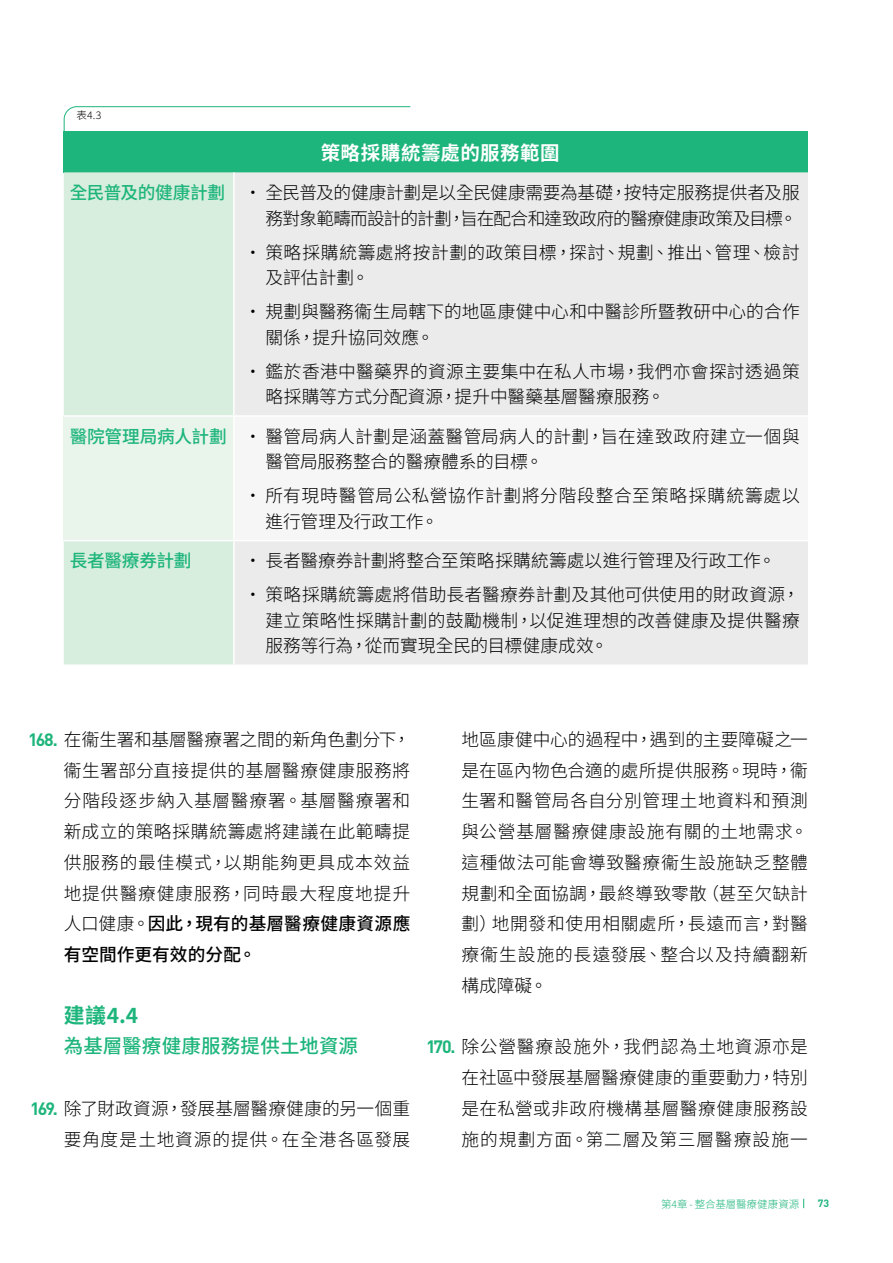
<style>
.page{position:relative;width:893px;height:1263px;background:#fff}
.page>*{position:absolute;margin:0;border:0;box-sizing:border-box;transform-origin:0 0}
.t1{font:700 21px "Noto Sans HK";color:#1db57c}
.t2{font:500 19.5px "Noto Sans HK";letter-spacing:.01em;color:#1db57c}
.t3{font:700 19.5px "Noto Sans HK";letter-spacing:.02em;color:#fff}
.t4{font:300 17.7px/30.8px "Noto Sans HK";letter-spacing:.02em;color:#000}
.t5{font:300 17.7px/25.5px "Noto Sans HK";letter-spacing:-.03em;color:#000;text-align:right}
.t6{font:300 17.7px "Noto Sans HK";color:#000}
.t7{font:300 17.7px "Noto Sans HK";letter-spacing:-.005em;color:#000}
.t8{font:300 17.7px "Noto Sans HK";letter-spacing:.055em;color:#000}
.t9{font:300 17.7px "Noto Sans HK";letter-spacing:.05em;color:#000}
.t10{font:500 17.7px "Noto Sans HK";letter-spacing:-.015em;color:#1db57c}
.t11{font:300 10.5px "Noto Sans HK";color:#1db57c}
.t12{font:300 10.5px "Noto Sans HK";color:#000}
.t13{font:700 10.5px "DIN Pro";color:#1db57c}
.s1{font-weight:500;color:#1db57c}
.s2{font-family:"DIN Pro";font-weight:700;color:#1db57c}
.s3{font-weight:500}
</style>
<div class="page">
<div style="left:64px;top:131px;width:744px;height:41px;background:#1db57c"></div>
<div style="left:64px;top:172px;width:169px;height:492px;background:#d7eddd"></div>
<div style="left:235px;top:172px;width:573px;height:492px;background:#ebebec"></div>
<div style="left:64px;top:416px;width:170px;height:125px;background:#e9f4eb"></div>
<div style="left:234px;top:416px;width:574px;height:125px;background:#f6f6f6"></div>
<hr style="left:233px;top:417px;width:2px;height:123px;background:#fff">
<hr style="left:64px;top:415px;width:170px;height:2px;background:#fff">
<hr style="left:64px;top:540px;width:170px;height:1px;background:#fff">
<hr style="left:234px;top:415px;width:574px;height:2px;background:#fff">
<hr style="left:234px;top:540px;width:574px;height:1px;background:#fff">
<svg style="left:63px;top:106px;width:348px;height:27px"></svg>
<p class="t12" style="left:77px;top:109px;width:27px">表4.3</p>
<p class="t3" style="left:321px;top:141px;width:240px">策略採購統籌處的服務範圍</p>
<p class="t5" style="left:70px;top:180px;width:731px"><span class="s1">全民普及的健康計劃</span> • 全民普及的健康計劃是以全民健康需要為基礎，按特定服務提供者及服務對象範疇而設計的計劃，旨在配合和達致政府的醫療健康政策及目標。</p>
<p class="t4" style="left:265px;top:240px;width:536px;line-height:25.5px;text-indent:-21px">• 策略採購統籌處將按計劃的政策目標，探討、規劃、推出、管理、檢討及評估計劃。</p>
<p class="t4" style="left:265px;top:299px;width:536px;line-height:25.5px;text-indent:-21px">• 規劃與醫務衞生局轄下的地區康健中心和中醫診所暨教研中心的合作關係，提升協同效應。</p>
<p class="t4" style="left:265px;top:359px;width:536px;line-height:25.5px;text-indent:-21px">• 鑑於香港中醫藥界的資源主要集中在私人市場，我們亦會探討透過策略採購等方式分配資源，提升中醫藥基層醫療服務。</p>
<p class="t4" style="left:265px;top:424px;width:536px;line-height:25.5px;text-indent:-196px"><span class="s1">醫院管理局病人計劃</span> • 醫管局病人計劃是涵蓋醫管局病人的計劃，旨在達致政府建立一個與醫管局服務整合的醫療體系的目標。</p>
<p class="t4" style="left:265px;top:483px;width:536px;line-height:25.5px;text-indent:-21px">• 所有現時醫管局公私營協作計劃將分階段整合至策略採購統籌處以進行管理及行政工作。</p>
<p class="t10" style="left:70px;top:551px;width:123px">長者醫療券計劃</p>
<p class="t6" style="left:244px;top:551px;width:533px">• 長者醫療券計劃將整合至策略採購統籌處以進行管理及行政工作。</p>
<p class="t4" style="left:265px;top:583px;width:536px;line-height:25.5px;text-align:justify;text-indent:-21px">• 策略採購統籌處將借助長者醫療券計劃及其他可供使用的財政資源，建立策略性採購計劃的鼓勵機制，以促進理想的改善健康及提供醫療服務等行為，從而實現全民的目標健康成效。</p>
<p class="t7" style="left:28px;top:729px;width:384px"><span class="s2">168.</span> 在衞生署和基層醫療署之間的新角色劃分下，</p>
<p class="t4" style="left:64px;top:755px;width:348px;text-align:justify">衞生署部分直接提供的基層醫療健康服務將分階段逐步納入基層醫療署。基層醫療署和新成立的策略採購統籌處將建議在此範疇提供服務的最佳模式，以期能夠更具成本效益地提供醫療健康服務，同時最大程度地提升人口健康。<span class="s3">因此，現有的基層醫療健康資源應有空間作更有效的分配。</span></p>
<p class="t1" style="left:64px;top:1003px;width:76px">建議4.4</p>
<p class="t2" style="left:64px;top:1035px;width:296px">為基層醫療健康服務提供土地資源</p>
<p class="t6" style="left:30px;top:1098px;width:382px"><span class="s2">169.</span> 除了財政資源，發展基層醫療健康的另一個重</p>
<p class="t9" style="left:64px;top:1129px;width:348px">要角度是土地資源的提供。在全港各區發展</p>
<p class="t4" style="left:461px;top:724px;width:348px;text-align:justify">地區康健中心的過程中，遇到的主要障礙之一是在區內物色合適的處所提供服務。現時，衞生署和醫管局各自分別管理土地資料和預測與公營基層醫療健康設施有關的土地需求。這種做法可能會導致醫療衞生設施缺乏整體規劃和全面協調，最終導致零散（甚至欠缺計劃）地開發和使用相關處所，長遠而言，對醫療衞生設施的長遠發展、整合以及持續翻新構成障礙。</p>
<p class="t8" style="left:426px;top:1037px;width:383px"><span class="s2">170.</span> 除公營醫療設施外，我們認為土地資源亦是</p>
<p class="t4" style="left:461px;top:1063px;width:348px;text-align:justify">在社區中發展基層醫療健康的重要動力，特別是在私營或非政府機構基層醫療健康服務設施的規劃方面。第二層及第三層醫療設施一</p>
<p class="t11" style="left:661px;top:1198px;width:140px">第4章 - 整合基層醫療健康資源</p>
<p class="t13" style="left:818px;top:1196px;width:13px">73</p>
</div>
